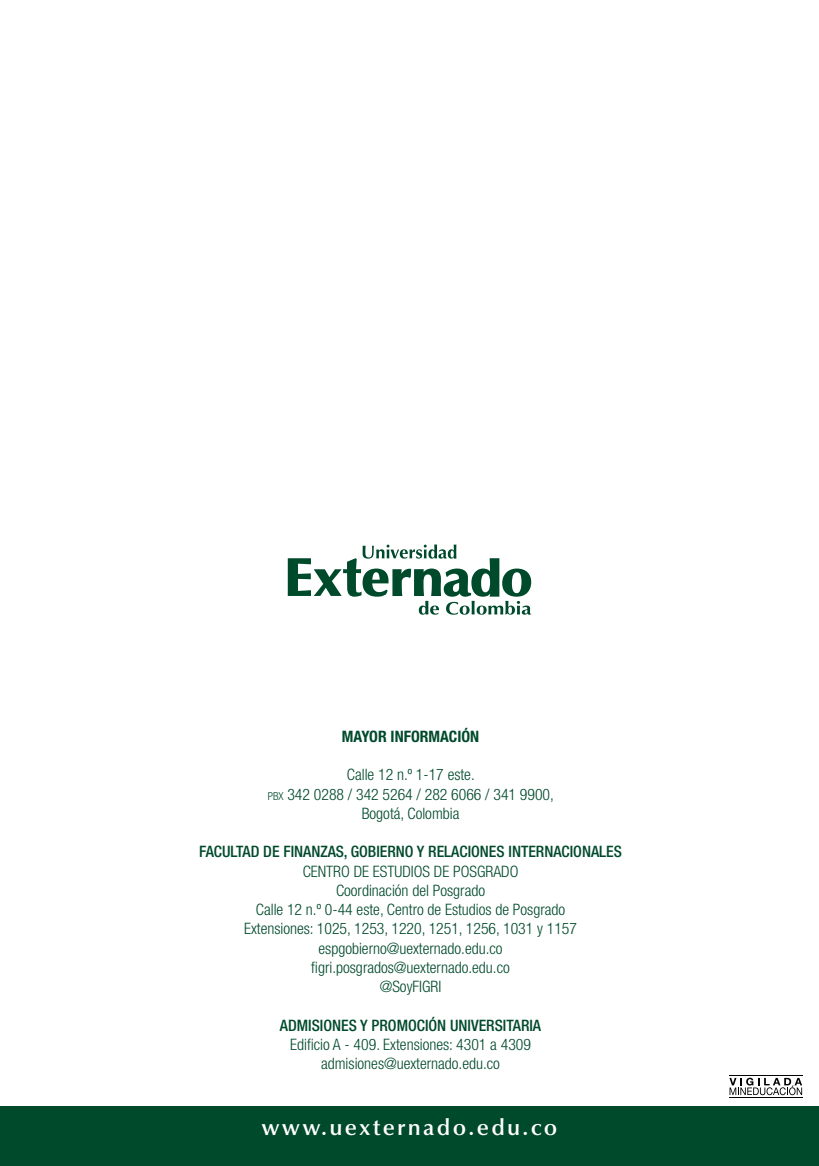
<style>
.page{position:relative;width:819px;height:1166px;background:#fff}
.page>*{position:absolute;margin:0;border:0;box-sizing:border-box;transform-origin:0 0}
.t1{font:600 22.75px "Optima";letter-spacing:.1em;color:#fff}
.t2{font:300 condensed 15.75px/19.2px "Helvetica Neue";color:#004a2c;text-align:center}
.t3{font:500 condensed 15.75px "Helvetica Neue";color:#004a2c}
.t4{font:700 condensed 15.75px "Helvetica Neue";color:#004a2c}
.s1{font-size:11.03px}
</style>
<div class="page">
<svg style="left:288px;top:544px;width:243px;height:71px"></svg>
<svg style="left:729px;top:1077px;width:73px;height:18px"></svg>
<hr style="left:728px;top:1075px;width:74px;height:1px;background:#000">
<hr style="left:729px;top:1097px;width:73px;height:1px;background:#000">
<div style="left:0;top:1106px;width:819px;height:60px;background:#004a2c"></div>
<p class="t4" style="left:342px;top:727px;width:139px">MAYOR INFORMACIÓN</p>
<p class="t2" style="left:268px;top:765px;width:288px">Calle 12 n.º 1-17 este.<br><span class="s1">pbx</span> 342 0288 / 342 5264 / 282 6066 / 341 9900,<br>Bogotá, Colombia</p>
<p class="t3" style="left:199px;top:842px;width:424px">FACULTAD DE FINANZAS, GOBIERNO Y RELACIONES INTERNACIONALES</p>
<p class="t2" style="left:244px;top:861px;width:334px">CENTRO DE ESTUDIOS DE POSGRADO<br>Coordinación del Posgrado<br>Calle 12 n.º 0-44 este, Centro de Estudios de Posgrado Extensiones: 1025, 1253, 1220, 1251, 1256, 1031 y 1157 espgobierno@uexternado.edu.co figri.posgrados@uexternado.edu.co<br>@SoyFIGRI</p>
<p class="t3" style="left:280px;top:1016px;width:263px">ADMISIONES Y PROMOCIÓN UNIVERSITARIA</p>
<p class="t2" style="left:290px;top:1034px;width:242px">Edificio A - 409. Extensiones: 4301 a 4309 admisiones@uexternado.edu.co</p>
<h1 class="t1" style="left:261px;top:1114px;width:297px">www.uexternado.edu.co</h1>
</div>
